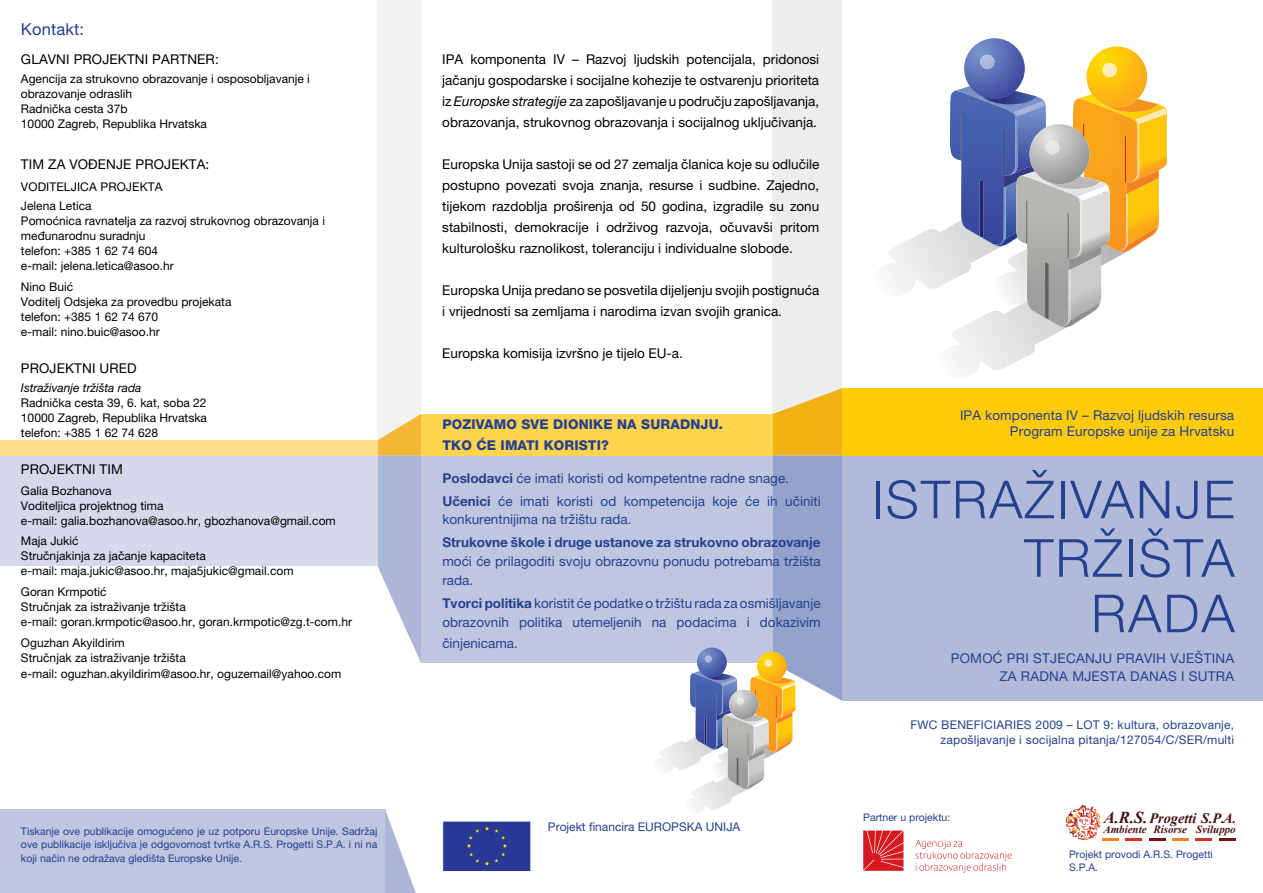
<style>
.page{position:relative;width:1263px;height:893px;background:#fff}
.page>*{position:absolute;margin:0;border:0;box-sizing:border-box;transform-origin:0 0}
.t1{font:300 52.5px/57px "Helvetica Neue LT Pro";letter-spacing:.04em;color:#25408f;text-align:right}
.t2{font:16.5px "Helvetica Neue LT Pro";letter-spacing:.01em;color:#25408f}
.t3{font:italic 700 14.4px "Times New Roman";color:#471111}
.t4{font:13.5px/21px "Helvetica Neue LT Pro";color:#000;text-align:justify}
.t5{font:13.5px/18.8px "Helvetica Neue LT Pro";color:#25408f}
.t6{font:13.5px/18px "Helvetica Neue LT Pro";letter-spacing:.02em;color:#25408f;text-align:right}
.t7{font:700 13.5px "Helvetica Neue LT Pro";color:#25408f}
.t8{font:800 13.5px/21px "Helvetica Neue LT Pro";letter-spacing:.01em;color:#25408f}
.t9{font:12px/15px "Helvetica Neue LT Pro";color:#000}
.t10{font:12px/14.4px "Helvetica Neue LT Pro";letter-spacing:.02em;color:#25408f;text-align:right}
.t11{font:12px "Helvetica Neue LT Pro";color:#25408f}
.t12{font:italic 12px "Helvetica Neue LT Pro";color:#000}
.t13{font:italic 700 10.95px "Times New Roman";color:#471111}
.t14{font:10.5px/13.5px "Helvetica Neue LT Pro";color:#25408f;text-align:justify}
.s1{font-style:italic}
.s2{font-weight:700}
.s3{font-size:16.65px}
</style>
<div class="page">
<div style="left:0;top:809px;width:385px;height:84px;background:#bec6e0"></div>
<svg style="left:385px;top:809px;width:31px;height:84px"></svg>
<div style="left:377px;top:0;width:44px;height:448px;background:#f1f2f2"></div>
<div style="left:773px;top:0;width:69px;height:415px;background:#ededee"></div>
<div style="left:842px;top:455px;width:421px;height:246px;background:#b1bbd9"></div>
<div style="left:842px;top:388px;width:421px;height:67px;background:#ffcb05"></div>
<div style="left:442px;top:821px;width:89px;height:51px;background:#293896;border:1px solid #fff"></div>
<svg style="left:485px;top:827px;width:22px;height:38px"></svg>
<svg style="left:467px;top:829px;width:12px;height:34px"></svg>
<svg style="left:1066px;top:805px;width:52px;height:35px"></svg>
<svg style="left:1125px;top:838px;width:16px;height:2px"></svg>
<svg style="left:1149px;top:838px;width:16px;height:2px"></svg>
<svg style="left:1172px;top:838px;width:16px;height:2px"></svg>
<svg style="left:1195px;top:838px;width:16px;height:2px"></svg>
<svg style="left:1219px;top:838px;width:17px;height:2px"></svg>
<div style="left:421px;top:455px;width:352px;height:208px;background:#bec6e0"></div>
<div style="left:421px;top:414px;width:352px;height:41px;background:#ffd44f"></div>
<svg style="left:377px;top:414px;width:44px;height:249px"></svg>
<div style="left:0;top:455px;width:377px;height:111px;background:#d5d9ea"></div>
<div style="left:0;top:440px;width:377px;height:15px;background:#ffdf89"></div>
<svg style="left:863px;top:830px;width:148px;height:43px"></svg>
<svg style="left:651px;top:388px;width:191px;height:424px"></svg>
<svg style="left:888px;top:38px;width:279px;height:337px"></svg>
<div style="left:980px;top:55px;width:14px;height:14px;background:#adb8de;border-radius:7px"></div>
<h2 class="t2" style="left:21px;top:19px;width:65px">Kontakt:</h2>
<p class="t4" style="left:21px;top:49px;width:199px">GLAVNI PROJEKTNI PARTNER:</p>
<p class="t9" style="left:21px;top:71px;width:290px">Agencija za strukovno obrazovanje i osposobljavanje i obrazovanje odraslih<br>Radnička cesta 37b<br>10000 Zagreb, Republika Hrvatska</p>
<p class="t4" style="left:21px;top:153px;width:190px">TIM ZA VOĐENJE PROJEKTA:</p>
<p class="t9" style="left:21px;top:177px;width:143px;line-height:19.2px">VODITELJICA PROJEKTA<br>Jelena Letica</p>
<p class="t9" style="left:21px;top:213px;width:305px">Pomoćnica ravnatelja za razvoj strukovnog obrazovanja i međunarodnu suradnju<br>telefon: +385 1 62 74 604<br>e-mail: jelena.letica@asoo.hr</p>
<p class="t9" style="left:21px;top:279px;width:212px">Nino Buić<br>Voditelj Odsjeka za provedbu projekata telefon: +385 1 62 74 670<br>e-mail: nino.buic@asoo.hr</p>
<p class="t4" style="left:21px;top:358px;width:117px">PROJEKTNI URED</p>
<p class="t12" style="left:21px;top:381px;width:122px">Istraživanje tržišta rada</p>
<p class="t9" style="left:21px;top:396px;width:188px;text-align:justify">Radnička cesta 39, 6. kat, soba 22<br>10000 Zagreb, Republika Hrvatska telefon: +385 1 62 74 628</p>
<p class="t4" style="left:21px;top:458px;width:103px">PROJEKTNI TIM</p>
<p class="t9" style="left:21px;top:483px;width:316px">Galia Bozhanova<br>Voditeljica projektnog tima<br>e-mail: galia.bozhanova@asoo.hr, gbozhanova@gmail.com</p>
<p class="t9" style="left:21px;top:534px;width:274px">Maja Jukić<br>Stručnjakinja za jačanje kapaciteta<br>e-mail: maja.jukic@asoo.hr, maja5jukic@gmail.com</p>
<p class="t9" style="left:21px;top:584px;width:333px">Goran Krmpotić<br>Stručnjak za istraživanje tržišta<br>e-mail: goran.krmpotic@asoo.hr, goran.krmpotic@zg.t-com.hr</p>
<p class="t9" style="left:21px;top:635px;width:166px">Oguzhan Akyildirim<br>Stručnjak za istraživanje tržišta</p>
<p class="t9" style="left:21px;top:666px;width:322px">e-mail: oguzhan.akyildirim@asoo.hr, oguzemail@yahoo.com</p>
<p class="t14" style="left:21px;top:824px;width:358px">Tiskanje ove publikacije omogućeno je uz potporu Europske Unije. Sadržaj ove publikacije isključiva je odgovornost tvrtke A.R.S. Progetti S.P.A. i ni na koji način ne odražava gledišta Europske Unije.</p>
<p class="t4" style="left:442px;top:48px;width:378px">IPA komponenta IV – Razvoj ljudskih potencijala, pridonosi jačanju gospodarske i socijalne kohezije te ostvarenju prioriteta iz <span class="s1">Europske strategije</span> za zapošljavanje u području zapošljavanja, obrazovanja, strukovnog obrazovanja i socijalnog uključivanja.</p>
<p class="t4" style="left:442px;top:153px;width:378px">Europska Unija sastoji se od 27 zemalja članica koje su odlučile postupno povezati svoja znanja, resurse i sudbine. Zajedno, tijekom razdoblja proširenja od 50 godina, izgradile su zonu stabilnosti, demokracije i održivog razvoja, očuvavši pritom kulturološku raznolikost, toleranciju i individualne slobode.</p>
<p class="t4" style="left:442px;top:279px;width:378px">Europska Unija predano se posvetila dijeljenju svojih postignuća i vrijednosti sa zemljama i narodima izvan svojih granica.</p>
<p class="t4" style="left:442px;top:342px;width:242px">Europska komisija izvršno je tijelo EU-a.</p>
<p class="t8" style="left:442px;top:414px;width:282px">POZIVAMO SVE DIONIKE NA SURADNJU.<br>TKO ĆE IMATI KORISTI?</p>
<p class="t5" style="left:442px;top:466px;width:380px;line-height:23px"><span class="s2">Poslodavci</span> će imati koristi od kompetentne radne snage.<br><span class="s2">Učenici</span> će imati koristi od kompetencija koje će ih učiniti</p>
<p class="t5" style="left:442px;top:510px;width:191px">konkurentnijima na tržištu rada.</p>
<p class="t7" style="left:442px;top:534px;width:380px">Strukovne škole i druge ustanove za strukovno obrazovanje</p>
<p class="t5" style="left:442px;top:552px;width:380px">moći će prilagoditi svoju obrazovnu ponudu potrebama tržišta rada.</p>
<p class="t5" style="left:442px;top:593px;width:380px"><span class="s2">Tvorci politika</span> koristit će podatke o tržištu rada za osmišljavanje obrazovnih politika utemeljenih na podacima i dokazivim</p>
<p class="t5" style="left:442px;top:633px;width:77px">činjenicama.</p>
<p class="t11" style="left:548px;top:820px;width:194px">Projekt financira EUROPSKA UNIJA</p>
<p class="t5" style="left:960px;top:407px;width:276px;line-height:16.2px;text-align:right">IPA komponenta IV – Razvoj ljudskih resursa<br>Program Europske unije za Hrvatsku</p>
<h1 class="t1" style="left:872px;top:470px;width:364px">ISTRAŽIVANJE<br>TRŽIŠTA<br>RADA</h1>
<p class="t6" style="left:951px;top:649px;width:285px">POMOĆ PRI STJECANJU PRAVIH VJEŠTINA<br>ZA RADNA MJESTA DANAS I SUTRA</p>
<p class="t10" style="left:910px;top:718px;width:325px">FWC BENEFICIARIES 2009 – LOT 9: kultura, obrazovanje, zapošljavanje i socijalna pitanja/127054/C/SER/multi</p>
<p class="t14" style="left:863px;top:810px;width:89px">Partner u projektu:</p>
<p class="t3" style="left:1104px;top:808px;width:134px"><span class="s3">A.R.S.</span>Progetti S.P.A.</p>
<p class="t13" style="left:1103px;top:822px;width:134px">Ambiente Risorse Sviluppo</p>
<p class="t14" style="left:1069px;top:848px;width:145px;line-height:12.6px">Projekt provodi A.R.S. Progetti<br>S.P.A.</p>
</div>
